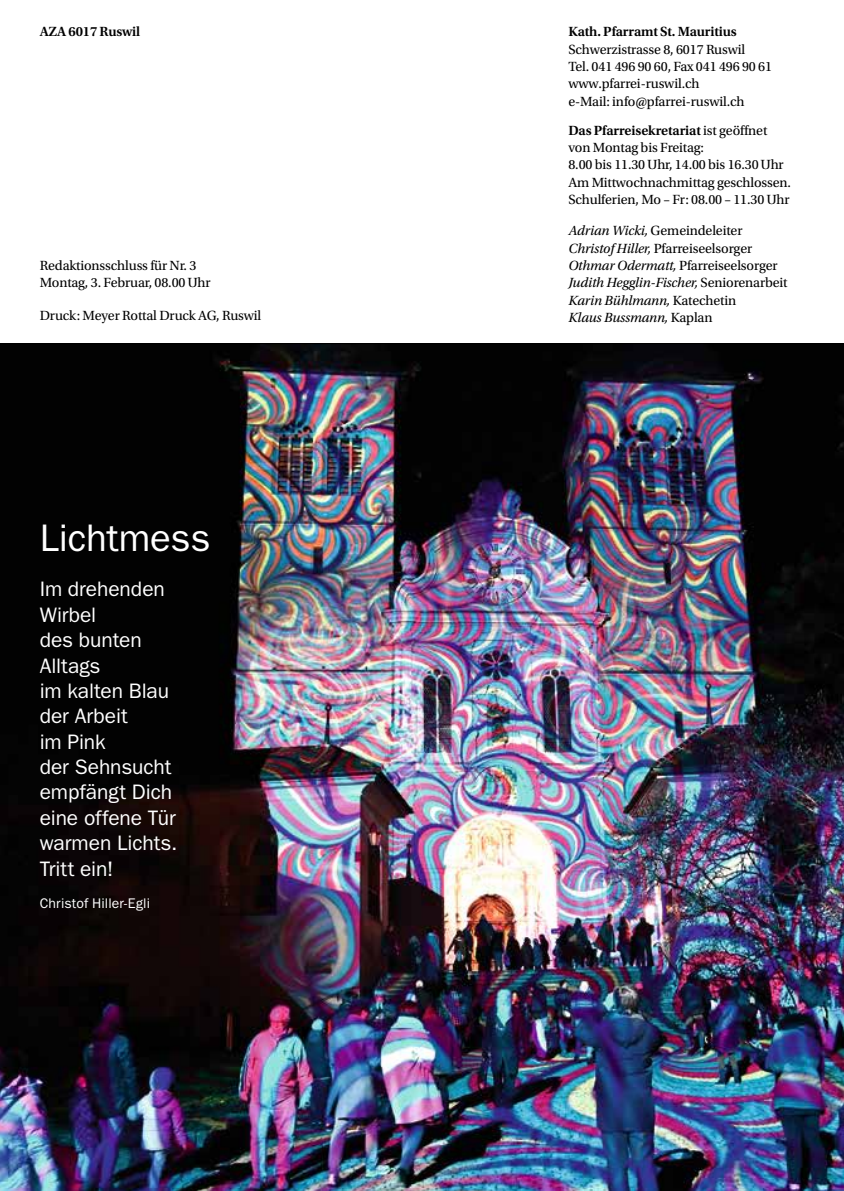
<style>
.page{position:relative;width:844px;height:1191px;background:#fff}
.page>*{position:absolute;margin:0;border:0;box-sizing:border-box;transform-origin:0 0}
.t1{font:38.5px "ITC Franklin Gothic Std";letter-spacing:-.005em;color:#fff}
.t2{font:21px/25.4px "ITC Franklin Gothic Std";letter-spacing:-.005em;color:#fff}
.t3{font:14px/17.3px "Utopia Std";letter-spacing:-.01em;color:#000}
.t4{font:italic 14px/17.3px "Utopia Std";letter-spacing:-.01em;color:#000}
.t5{font:600 14px "Utopia Std";letter-spacing:-.01em;color:#000}
.t6{font:14px "ITC Franklin Gothic Std";letter-spacing:.01em;color:#fff}
.s1{font-weight:600}
.s2{font-style:normal}
</style>
<div class="page">
<img style="left:0;top:344px;width:843px;height:847px">
<hr style="left:0;top:343px;width:843px;height:1px;background:#000">
<p class="t5" style="left:40px;top:24px;width:102px">AZA 6017 Ruswil</p>
<p class="t5" style="left:568px;top:24px;width:170px">Kath. Pfarramt St. Mauritius</p>
<p class="t3" style="left:568px;top:41px;width:205px">Schwerzistrasse 8, 6017 Ruswil<br>Tel. 041 496 90 60, Fax 041 496 90 61 www.pfarrei-ruswil.ch<br>e-Mail: info@pfarrei-ruswil.ch</p>
<p class="t3" style="left:568px;top:122px;width:224px"><span class="s1">Das Pfarreisekretariat</span> ist geöffnet von Montag bis Freitag:<br>8.00 bis 11.30 Uhr, 14.00 bis 16.30 Uhr Am Mittwochnachmittag geschlossen.<br>Schulferien, Mo – Fr: 08.00 – 11.30 Uhr</p>
<p class="t4" style="left:568px;top:222px;width:220px">Adrian Wicki, <span class="s2">Gemeindeleiter </span>Christof Hiller, <span class="s2">Pfarreiseelsorger </span>Othmar Odermatt, <span class="s2">Pfarreiseelsorger </span>Judith Hegglin-Fischer, <span class="s2">Seniorenarbeit </span>Karin Bühlmann, <span class="s2">Katechetin<br></span>Klaus Bussmann, <span class="s2">Kaplan</span></p>
<p class="t3" style="left:40px;top:257px;width:172px;line-height:16.8px">Redaktionsschluss für Nr. 3<br>Montag, 3. Februar, 08.00 Uhr</p>
<p class="t3" style="left:40px;top:307px;width:223px">Druck: Meyer Rottal Druck AG, Ruswil</p>
<h1 class="t1" style="left:40px;top:516px;width:172px">Lichtmess</h1>
<h2 class="t2" style="left:40px;top:577px;width:139px">Im drehenden<br>Wirbel<br>des bunten<br>Alltags<br>im kalten Blau der Arbeit<br>im Pink<br>der Sehnsucht empfängt Dich eine offene Tür warmen Lichts.<br>Tritt ein!</h2>
<p class="t6" style="left:40px;top:895px;width:112px">Christof Hiller-Egli</p>
</div>
